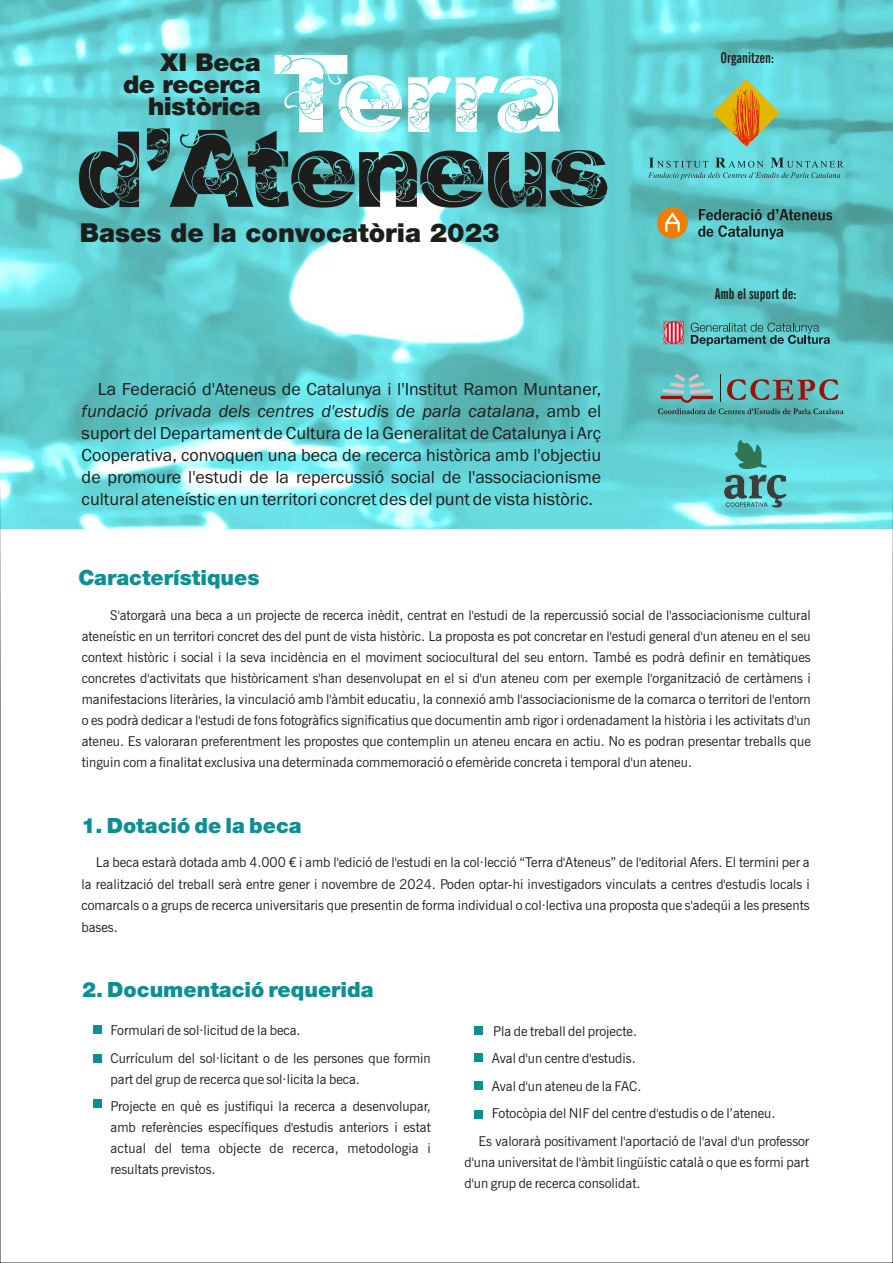
<style>
.page{position:relative;width:893px;height:1263px;background:#fff}
.page>*{position:absolute;margin:0;border:0;box-sizing:border-box;transform-origin:0 0}
.t1{font:900 26.1px "Helvetica Neue";color:#1d1d1b}
.t2{font:900 24.3px/22px "Helvetica";letter-spacing:-.025em;color:#1d1d1b;text-align:right}
.t3{font:900 21px "Helvetica Neue";color:#0c8f94}
.t4{font:18px/22px "Franklin Gothic";color:#1d1d1b;text-align:justify}
.t5{font:700 extra-condensed 14.7px "News Gothic BT";color:#1d1d1b}
.t6{font:13.5px/21px "News Gothic BT";color:#1d1d1b}
.s1{font-style:italic}
.s2{font-family:"Open Sans"}
</style>
<div class="page">
<img style="left:2px;top:2px;width:889px;height:526px">
<svg style="left:79px;top:55px;width:528px;height:153px;background:#65acad"></svg>
<div style="left:657px;top:208px;width:31px;height:30px;background:#ef7d00;border-radius:50%"></div>
<svg style="left:665px;top:212px;width:15px;height:20px"></svg>
<svg style="left:698px;top:209px;width:134px;height:30px;background:#4a9494"></svg>
<svg style="left:691px;top:323px;width:139px;height:23px;background:#50a2a3"></svg>
<svg style="left:663px;top:321px;width:21px;height:23px"></svg>
<svg style="left:712px;top:79px;width:68px;height:68px;background:#a2b270"></svg>
<svg style="left:648px;top:158px;width:196px;height:21px;background:#5bbcbf"></svg>
<svg style="left:724px;top:440px;width:62px;height:68px;background:#58afae"></svg>
<svg style="left:658px;top:373px;width:186px;height:41px;background:#67a7a7"></svg>
<div style="left:93px;top:1025px;width:9px;height:9px;background:#0c8f94"></div>
<div style="left:93px;top:1053px;width:9px;height:9px;background:#0c8f94"></div>
<div style="left:474px;top:1026px;width:9px;height:9px;background:#0c8f94"></div>
<div style="left:93px;top:1099px;width:9px;height:9px;background:#0c8f94"></div>
<div style="left:474px;top:1053px;width:9px;height:9px;background:#0c8f94"></div>
<div style="left:474px;top:1109px;width:9px;height:9px;background:#0c8f94"></div>
<div style="left:474px;top:1081px;width:9px;height:9px;background:#0c8f94"></div>
<h2 class="t2" style="left:123px;top:54px;width:139px">XI Beca de recerca històrica</h2>
<h1 class="t1" style="left:80px;top:221px;width:421px">Bases de la convocatòria 2023</h1>
<p class="t4" style="left:82px;top:379px;width:521px;text-indent:16px">La Federació d'Ateneus de Catalunya i l'Institut Ramon Muntaner, <span class="s1">fundació privada dels centres d'estudis de parla catalana</span>, amb el suport del Departament de Cultura de la Generalitat de Catalunya i Arç Cooperativa, convoquen una beca de recerca històrica amb l'objectiu de promoure l'estudi de la repercussió social de l'associacionisme cultural ateneístic en un territori concret des del punt de vista històric.</p>
<h3 class="t3" style="left:78px;top:569px;width:183px">Característiques</h3>
<p class="t5" style="left:721px;top:52px;width:55px">Organitzen:</p>
<p class="t5" style="left:715px;top:288px;width:83px">Amb el suport de:</p>
<p class="t6" style="left:82px;top:606px;width:731px;text-align:justify;text-indent:29px">S'atorgarà una beca a un projecte de recerca inèdit, centrat en l'estudi de la repercussió social de l'associacionisme cultural ateneístic en un territori concret des del punt de vista històric. La proposta es pot concretar en l'estudi general d'un ateneu en el seu context històric i social i la seva incidència en el moviment sociocultural del seu entorn. També es podrà definir en temàtiques concretes d'activitats que històricament s'han desenvolupat en el si d'un ateneu com per exemple l'organització de certàmens i manifestacions literàries, la vinculació amb l'àmbit educatiu, la connexió amb l'associacionisme de la comarca o territori de l'entorn o es podrà dedicar a l'estudi de fons fotogràfics significatius que documentin amb rigor i ordenadament la història i les activitats d'un ateneu. Es valoraran preferentment les propostes que contemplin un ateneu encara en actiu. No es podran presentar treballs que tinguin com a finalitat exclusiva una determinada commemoració o efemèride concreta i temporal d'un ateneu.</p>
<h3 class="t3" style="left:81px;top:817px;width:222px">1. Dotació de la beca</h3>
<p class="t6" style="left:81px;top:852px;width:730px;line-height:22.5px;text-align:right">La beca estarà dotada amb 4.000 <span class="s2">€</span> i amb l'edició de l'estudi en la col·lecció “Terra d'Ateneus” de l'editorial Afers. El termini per a<br>la realització del treball serà entre gener i novembre de 2024. Poden optar-hi investigadors vinculats a centres d'estudis locals i</p>
<p class="t6" style="left:81px;top:896px;width:730px">comarcals o a grups de recerca universitaris que presentin de forma individual o col·lectiva una proposta que s'adeqüi a les presents bases.</p>
<h3 class="t3" style="left:82px;top:981px;width:293px">2. Documentació requerida</h3>
<p class="t6" style="left:111px;top:1018px;width:322px;line-height:27.5px">Formulari de sol·licitud de la beca.<br>Currículum del sol·licitant o de les persones que formin</p>
<p class="t6" style="left:111px;top:1066px;width:322px;line-height:27.5px">part del grup de recerca que sol·licita la beca.<br>Projecte en què es justifiqui la recerca a desenvolupar,</p>
<p class="t6" style="left:111px;top:1118px;width:322px;text-align:justify">amb referències específiques d'estudis anteriors i estat actual del tema objecte de recerca, metodologia i resultats previstos.</p>
<p class="t6" style="left:493px;top:1021px;width:146px">Pla de treball del projecte.</p>
<p class="t6" style="left:492px;top:1049px;width:145px">Aval d'un centre d'estudis.</p>
<p class="t6" style="left:492px;top:1076px;width:151px">Aval d'un ateneu de la FAC.</p>
<p class="t6" style="left:492px;top:1104px;width:285px">Fotocòpia del NIF del centre d'estudis o de l’ateneu.</p>
<p class="t6" style="left:478px;top:1131px;width:332px">Es valorarà positivament l'aportació de l'aval d'un professor</p>
<p class="t6" style="left:465px;top:1152px;width:346px">d'una universitat de l'àmbit lingüístic català o que es formi part d'un grup de recerca consolidat.</p>
</div>
